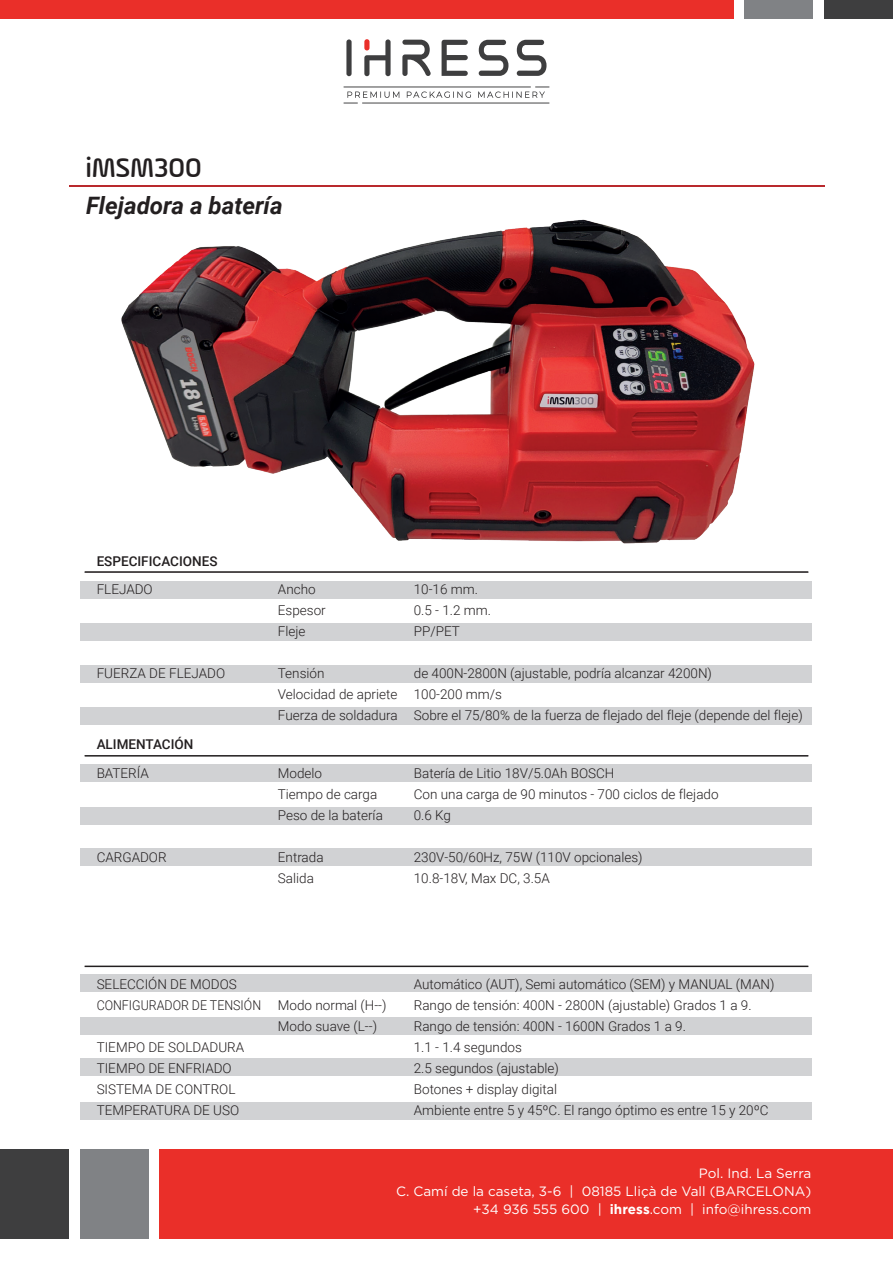
<style>
.page{position:relative;width:893px;height:1263px;background:#fff}
.page>*{position:absolute;margin:0;border:0;box-sizing:border-box;transform-origin:0 0}
.t1{font:500 28.5px "Ample Soft";color:#231f20}
.t2{font:italic 700 24px "Roboto";color:#231f20}
.t3{font:300 13.5px/21px "Roboto";color:#231f20}
.t4{font:13.5px/18px "Gotham";color:#fff;text-align:right}
.t5{font:300 13.5px "Roboto";color:#231f20;scale:.92 1}
.t6{font:500 13.5px "Roboto";color:#231f20}
.s1{font-weight:700}
</style>
<div class="page">
<div style="left:159px;top:1149px;width:734px;height:90px;background:#ea2f29"></div>
<div style="left:0;top:1149px;width:68px;height:90px;background:#3e3e3f"></div>
<div style="left:80px;top:1149px;width:69px;height:90px;background:#808285"></div>
<div style="left:0;top:0;width:734px;height:18px;background:#ea2f29"></div>
<div style="left:824px;top:0;width:69px;height:18px;background:#3e3e3f"></div>
<div style="left:744px;top:0;width:69px;height:18px;background:#808285"></div>
<svg style="left:407px;top:91px;width:64px;height:7px"></svg>
<hr style="left:362px;top:103px;width:187px;height:1px;background:#3e3e3f">
<svg style="left:343px;top:92px;width:56px;height:12px"></svg>
<hr style="left:343px;top:86px;width:188px;height:1px;background:#3e3e3f">
<svg style="left:478px;top:86px;width:71px;height:12px"></svg>
<svg style="left:402px;top:40px;width:29px;height:36px"></svg>
<svg style="left:442px;top:40px;width:26px;height:36px"></svg>
<div style="left:346px;top:39px;width:6px;height:37px;background:#3e3e3f;border-radius:3px"></div>
<svg style="left:364px;top:39px;width:27px;height:37px"></svg>
<div style="left:364px;top:39px;width:5px;height:11px;background:#ea2f29;border-radius:3px"></div>
<svg style="left:479px;top:40px;width:29px;height:36px"></svg>
<svg style="left:517px;top:40px;width:29px;height:36px"></svg>
<div style="left:80px;top:581px;width:731px;height:18px;background:#d1d2d4"></div>
<div style="left:80px;top:623px;width:731px;height:18px;background:#d1d2d4"></div>
<div style="left:80px;top:665px;width:731px;height:18px;background:#d1d2d4"></div>
<div style="left:80px;top:707px;width:731px;height:18px;background:#d1d2d4"></div>
<div style="left:80px;top:764px;width:731px;height:18px;background:#d1d2d4"></div>
<div style="left:80px;top:807px;width:731px;height:18px;background:#d1d2d4"></div>
<div style="left:80px;top:848px;width:731px;height:18px;background:#d1d2d4"></div>
<div style="left:80px;top:974px;width:731px;height:18px;background:#d1d2d4"></div>
<div style="left:80px;top:1017px;width:731px;height:18px;background:#d1d2d4"></div>
<div style="left:80px;top:1058px;width:731px;height:18px;background:#d1d2d4"></div>
<div style="left:80px;top:1102px;width:731px;height:18px;background:#d1d2d4"></div>
<hr style="left:85px;top:571px;width:723px;height:2px;background:#231f20">
<hr style="left:85px;top:755px;width:723px;height:1px;background:#231f20">
<hr style="left:85px;top:965px;width:723px;height:2px;background:#231f20">
<hr style="left:69px;top:185px;width:755px;height:2px;background:#b9292d">
<img style="left:103px;top:219px;width:679px;height:354px">
<h1 class="t1" style="left:86px;top:152px;width:118px">iMSM300</h1>
<h2 class="t2" style="left:86px;top:188px;width:198px">Flejadora a batería</h2>
<p class="t6" style="left:97px;top:551px;width:122px">ESPECIFICACIONES</p>
<p class="t3" style="left:97px;top:579px;width:58px">FLEJADO</p>
<p class="t3" style="left:278px;top:579px;width:39px">Ancho</p>
<p class="t3" style="left:414px;top:579px;width:66px">10-16 mm.</p>
<p class="t3" style="left:278px;top:600px;width:49px">Espesor</p>
<p class="t3" style="left:414px;top:600px;width:79px">0.5 - 1.2 mm.</p>
<p class="t3" style="left:278px;top:621px;width:29px">Fleje</p>
<p class="t3" style="left:414px;top:621px;width:48px">PP/PET</p>
<p class="t3" style="left:97px;top:663px;width:130px">FUERZA DE FLEJADO</p>
<p class="t3" style="left:278px;top:663px;width:48px">Tensión</p>
<p class="t3" style="left:278px;top:663px;width:526px;text-indent:136px">de 400N-2800N (ajustable, podría alcanzar 4200N)<br>Velocidad de apriete 100-200 mm/s<br>Fuerza de soldadura Sobre el 75/80% de la fuerza de flejado del fleje (depende del fleje)</p>
<p class="t6" style="left:97px;top:735px;width:98px">ALIMENTACIÓN</p>
<p class="t3" style="left:97px;top:762px;width:54px">BATERÍA</p>
<p class="t3" style="left:278px;top:762px;width:46px">Modelo</p>
<p class="t3" style="left:414px;top:762px;width:202px">Batería de Litio 18V/5.0Ah BOSCH</p>
<p class="t3" style="left:278px;top:783px;width:101px">Tiempo de carga</p>
<p class="t3" style="left:414px;top:783px;width:306px">Con una carga de 90 minutos - 700 ciclos de flejado</p>
<p class="t3" style="left:278px;top:804px;width:106px">Peso de la batería</p>
<p class="t3" style="left:414px;top:804px;width:39px">0.6 Kg</p>
<p class="t3" style="left:97px;top:846px;width:71px">CARGADOR</p>
<p class="t3" style="left:278px;top:846px;width:47px">Entrada</p>
<p class="t3" style="left:414px;top:846px;width:230px">230V-50/60Hz, 75W (110V opcionales)</p>
<p class="t3" style="left:278px;top:867px;width:38px">Salida</p>
<p class="t3" style="left:414px;top:867px;width:138px">10.8-18V, Max DC, 3.5A</p>
<p class="t3" style="left:97px;top:973px;width:142px">SELECCIÓN DE MODOS</p>
<p class="t3" style="left:414px;top:973px;width:362px">Automático (AUT), Semi automático (SEM) y MANUAL (MAN)</p>
<p class="t5" style="left:97px;top:995px;width:317px">CONFIGURADOR DE TENSIÓN Modo normal (H--)</p>
<p class="t3" style="left:414px;top:994px;width:339px">Rango de tensión: 400N - 2800N (ajustable) Grados 1 a 9.</p>
<p class="t3" style="left:278px;top:1015px;width:101px">Modo suave (L--)</p>
<p class="t3" style="left:414px;top:1015px;width:274px">Rango de tensión: 400N - 1600N Grados 1 a 9.</p>
<p class="t3" style="left:97px;top:1036px;width:149px">TIEMPO DE SOLDADURA</p>
<p class="t3" style="left:414px;top:1036px;width:110px">1.1 - 1.4 segundos</p>
<p class="t3" style="left:97px;top:1057px;width:137px">TIEMPO DE ENFRIADO</p>
<p class="t3" style="left:414px;top:1057px;width:147px">2.5 segundos (ajustable)</p>
<p class="t3" style="left:97px;top:1078px;width:140px">SISTEMA DE CONTROL</p>
<p class="t3" style="left:414px;top:1078px;width:145px">Botones + display digital</p>
<p class="t3" style="left:97px;top:1099px;width:144px">TEMPERATURA DE USO</p>
<p class="t3" style="left:414px;top:1099px;width:356px">Ambiente entre 5 y 45ºC. El rango óptimo es entre 15 y 20ºC</p>
<p class="t4" style="left:396px;top:1164px;width:417px">Pol. Ind. La Serra<br>C. Camí de la caseta, 3-6 | 08185 Lliçà de Vall (BARCELONA) +34 936 555 600 | <span class="s1">ihress</span>.com | info@ihress.com</p>
</div>
